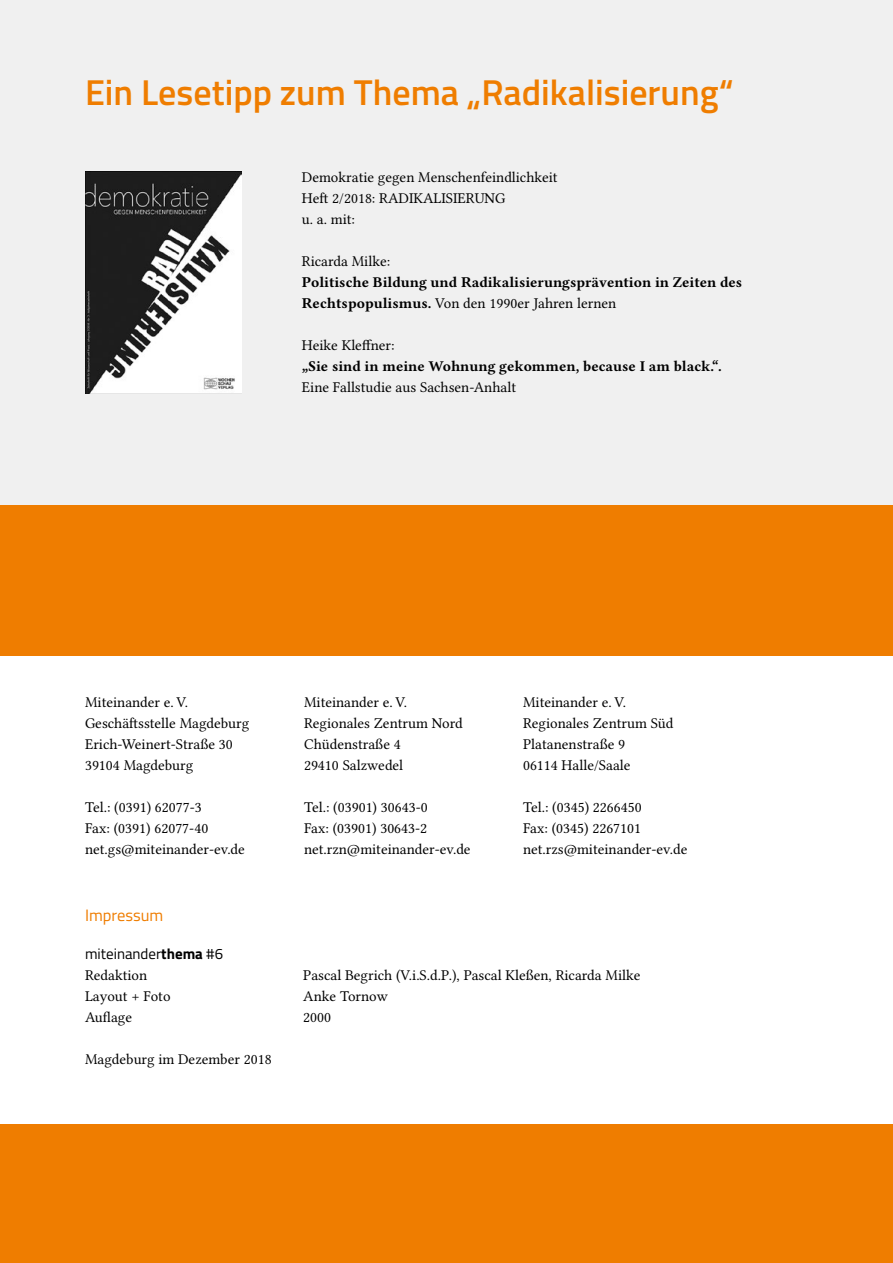
<style>
.page{position:relative;width:893px;height:1263px;background:#fff}
.page>*{position:absolute;margin:0;border:0;box-sizing:border-box;transform-origin:0 0}
.t1{font:600 36px "Titillium";color:#ef7d00}
.t2{font:16.5px "Titillium";color:#ef7d00}
.t3{font:15px/21px "Lin Libertine O";color:#000}
.t4{font:15px "Lin Libertine OB";color:#000}
.t5{font:15px "Titillium";color:#000}
.s1{font-family:"Lin Libertine OB"}
.s2{font-weight:700}
</style>
<div class="page">
<div style="left:0;top:0;width:893px;height:550px;background:#f0f0f0"></div>
<div style="left:0;top:504px;width:893px;height:151px;background:#ef7d00"></div>
<div style="left:0;top:1125px;width:893px;height:138px;background:#ef7d00"></div>
<img style="left:85px;top:171px;width:157px;height:222px">
<h1 class="t1" style="left:85px;top:65px;width:650px">Ein Lesetipp zum Thema „Radikalisierung“</h1>
<p class="t3" style="left:302px;top:165px;width:257px">Demokratie gegen Menschenfeindlichkeit<br>Heft 2/2018: RADIKALISIERUNG<br>u. a. mit:</p>
<p class="t3" style="left:302px;top:249px;width:90px">Ricarda Milke:</p>
<p class="t4" style="left:302px;top:271px;width:442px">Politische Bildung und Radikalisierungsprävention in Zeiten des</p>
<p class="t3" style="left:302px;top:291px;width:316px"><span class="s1">Rechtspopulismus.</span> Von den 1990er Jahren lernen</p>
<p class="t3" style="left:302px;top:333px;width:94px">Heike Kleffner:</p>
<p class="t4" style="left:302px;top:355px;width:421px">„Sie sind in meine Wohnung gekommen, because I am black.“.</p>
<p class="t3" style="left:302px;top:375px;width:216px">Eine Fallstudie aus Sachsen-Anhalt</p>
<p class="t3" style="left:85px;top:690px;width:166px">Miteinander e. V.<br>Geschäftsstelle Magdeburg<br>Erich-Weinert-Straße 30<br>39104 Magdeburg</p>
<p class="t3" style="left:85px;top:795px;width:161px">Tel.: (0391) 62077-3<br>Fax: (0391) 62077-40 net.gs@miteinander-ev.de</p>
<p class="t3" style="left:304px;top:690px;width:160px">Miteinander e. V.<br>Regionales Zentrum Nord<br>Chüdenstraße 4<br>29410 Salzwedel</p>
<p class="t3" style="left:304px;top:795px;width:168px">Tel.: (03901) 30643-0<br>Fax: (03901) 30643-2 net.rzn@miteinander-ev.de</p>
<p class="t3" style="left:523px;top:690px;width:152px">Miteinander e. V.<br>Regionales Zentrum Süd<br>Platanenstraße 9<br>06114 Halle/Saale</p>
<p class="t3" style="left:523px;top:795px;width:166px">Tel.: (0345) 2266450<br>Fax: (0345) 2267101 net.rzs@miteinander-ev.de</p>
<p class="t2" style="left:85px;top:903px;width:80px">Impressum</p>
<p class="t5" style="left:85px;top:942px;width:140px">miteinander<span class="s2">thema</span> #6</p>
<p class="t3" style="left:85px;top:963px;width:64px">Redaktion</p>
<p class="t3" style="left:303px;top:963px;width:339px">Pascal Begrich (V.i.S.d.P.), Pascal Kleßen, Ricarda Milke</p>
<p class="t3" style="left:85px;top:984px;width:87px">Layout + Foto</p>
<p class="t3" style="left:303px;top:984px;width:86px">Anke Tornow</p>
<p class="t3" style="left:85px;top:1005px;width:49px">Auflage</p>
<p class="t3" style="left:303px;top:1005px;width:29px">2000</p>
<p class="t3" style="left:85px;top:1047px;width:188px">Magdeburg im Dezember 2018</p>
</div>
